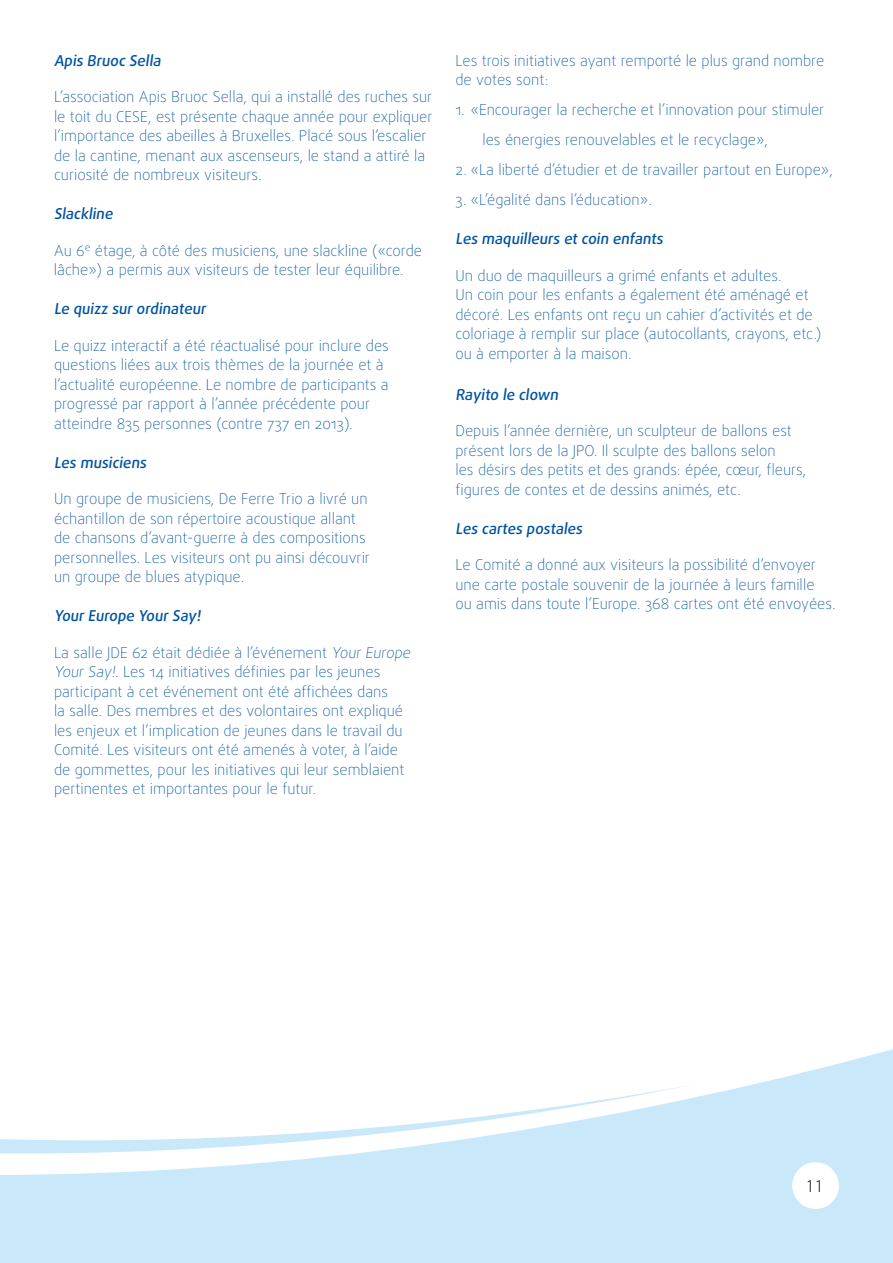
<style>
.page{position:relative;width:893px;height:1263px;background:#fff}
.page>*{position:absolute;margin:0;border:0;box-sizing:border-box;transform-origin:0 0}
.t1{font:300 18px "Myriad Pro";color:#000}
.t2{font:100 15px/19.5px "Daxline Pro";color:#0053a1}
.t3{font:500 15px "Daxline Pro";color:#0053a1}
</style>
<div class="page">
<svg style="left:0;top:1049px;width:893px;height:214px;fill:#c9e9fb"></svg>
<div style="left:792px;top:1162px;width:47px;height:47px;background:#fff;border-radius:50%"></div>
<p class="t3" style="left:54px;top:50px;width:111px">Apis Bruoc Sella</p>
<p class="t2" style="left:54px;top:87px;width:380px">L’association Apis Bruoc Sella, qui a installé des ruches sur le toit du CESE, est présente chaque année pour expliquer l’importance des abeilles à Bruxelles. Placé sous l’escalier de la cantine, menant aux ascenseurs, le stand a attiré la curiosité de nombreux visiteurs.</p>
<p class="t3" style="left:54px;top:204px;width:63px">Slackline</p>
<p class="t2" style="left:54px;top:241px;width:370px">Au 6<sup>e</sup> étage, à côté des musiciens, une slackline («corde lâche») a permis aux visiteurs de tester leur équilibre.</p>
<p class="t3" style="left:54px;top:299px;width:156px">Le quizz sur ordinateur</p>
<p class="t2" style="left:54px;top:336px;width:336px">Le quizz interactif a été réactualisé pour inclure des questions liées aux trois thèmes de la journée et à l’actualité européenne. Le nombre de participants a progressé par rapport à l’année précédente pour atteindre 835 personnes (contre 737 en 2013).</p>
<p class="t3" style="left:54px;top:452px;width:97px">Les musiciens</p>
<p class="t2" style="left:54px;top:489px;width:317px">Un groupe de musiciens, De Ferre Trio a livré un échantillon de son répertoire acoustique allant de chansons d’avant-guerre à des compositions personnelles. Les visiteurs ont pu ainsi découvrir un groupe de blues atypique.</p>
<p class="t3" style="left:54px;top:606px;width:151px">Your Europe Your Say!</p>
<p class="t2" style="left:54px;top:643px;width:361px">La salle JDE 62 était dédiée à l’événement Your Europe Your Say!. Les 14 initiatives définies par les jeunes participant à cet événement ont été affichées dans<br>la salle. Des membres et des volontaires ont expliqué les enjeux et l’implication de jeunes dans le travail du Comité. Les visiteurs ont été amenés à voter, à l’aide de gommettes, pour les initiatives qui leur semblaient pertinentes et importantes pour le futur.</p>
<p class="t2" style="left:455px;top:51px;width:370px">Les trois initiatives ayant remporté le plus grand nombre de votes sont:</p>
<p class="t2" style="left:482px;top:95px;width:343px;line-height:30px;text-indent:-27px">1. «Encourager la recherche et l’innovation pour stimuler les énergies renouvelables et le recyclage»,</p>
<p class="t2" style="left:455px;top:160px;width:379px">2. «La liberté d’étudier et de travailler partout en Europe»,</p>
<p class="t2" style="left:455px;top:190px;width:198px">3. «L’égalité dans l’éducation».</p>
<p class="t3" style="left:455px;top:229px;width:212px">Les maquilleurs et coin enfants</p>
<p class="t2" style="left:455px;top:266px;width:367px">Un duo de maquilleurs a grimé enfants et adultes.<br>Un coin pour les enfants a également été aménagé et décoré. Les enfants ont reçu un cahier d’activités et de coloriage à remplir sur place (autocollants, crayons, etc.) ou à emporter à la maison.</p>
<p class="t3" style="left:455px;top:385px;width:107px">Rayito le clown</p>
<p class="t2" style="left:455px;top:421px;width:352px">Depuis l’année dernière, un sculpteur de ballons est présent lors de la JPO. Il sculpte des ballons selon<br>les désirs des petits et des grands: épée, cœur, fleurs, figures de contes et de dessins animés, etc.</p>
<p class="t3" style="left:455px;top:519px;width:131px">Les cartes postales</p>
<p class="t2" style="left:455px;top:555px;width:382px">Le Comité a donné aux visiteurs la possibilité d’envoyer une carte postale souvenir de la journée à leurs famille<br>ou amis dans toute l’Europe. 368 cartes ont été envoyées.</p>
<p class="t1" style="left:806px;top:1176px;width:19px">11</p>
</div>
